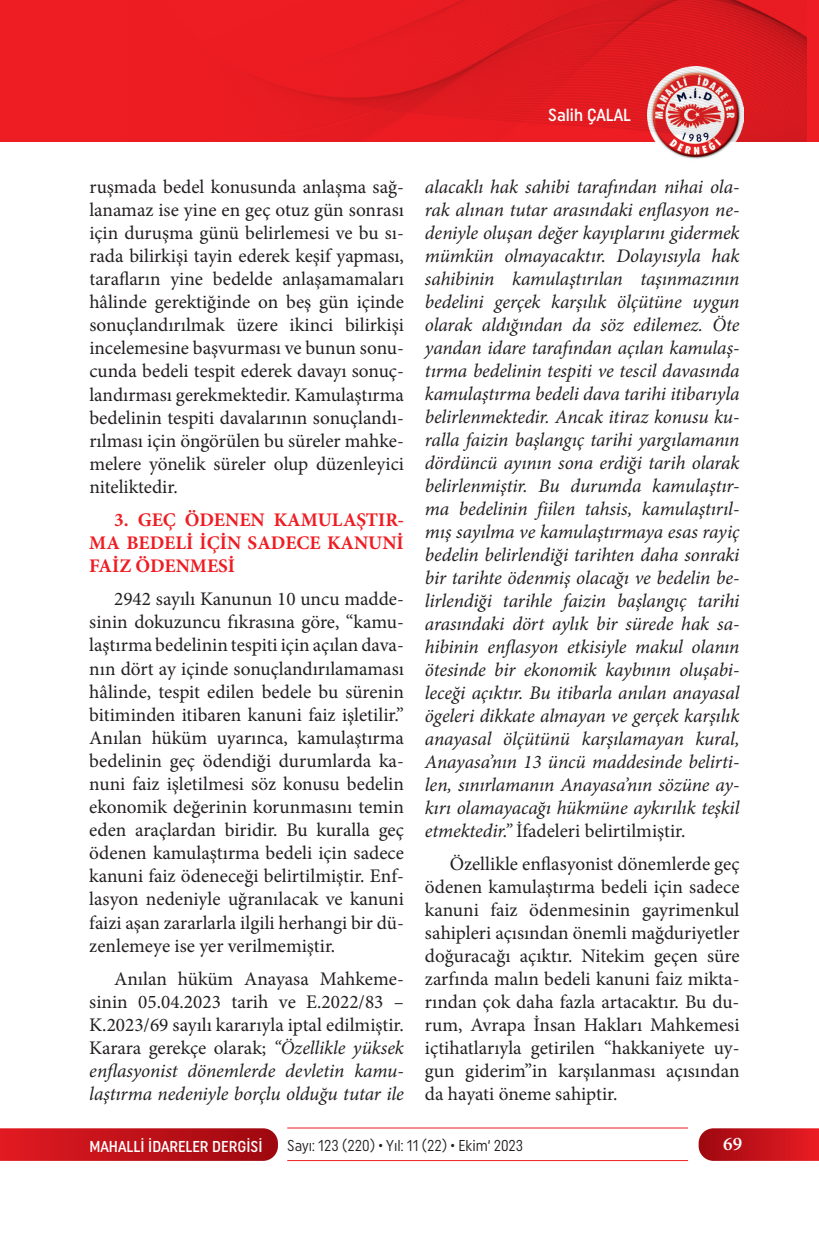
<style>
.page{position:relative;width:819px;height:1241px;background:#fff}
.page>*{position:absolute;margin:0;border:0;box-sizing:border-box;transform-origin:0 0}
.t1{font:19.25px/23.1px "Minion Pro";color:#231f20;text-align:justify}
.t2{font:italic 19.25px/22.9px "Minion Pro";letter-spacing:-.01em;color:#231f20;text-align:justify}
.t3{font:700 19.25px/23.1px "Minion Pro";color:#ee1d23;text-align:justify}
.t4{font:600 19.25px "Minion Pro";color:#fff}
.t5{font:500 17.5px "Uniform Condensed";color:#fff}
.t6{font:15.75px "Uniform Condensed";color:#231f20;scale:.95 1}
.t7{font:500 15.75px "Uniform Condensed";color:#fff}
.s1{font-style:italic}
.s2{font-style:normal}
</style>
<div class="page">
<svg style="left:0;top:1128px;width:278px;height:32px;background:#c1151c"></svg>
<svg style="left:698px;top:1128px;width:121px;height:32px;background:#c61a22"></svg>
<hr style="left:287px;top:1127px;width:401px;height:1px;background:#ee1d23">
<hr style="left:287px;top:1159px;width:401px;height:1px;background:#ee1d23">
<div style="left:0;top:0;width:819px;height:141px;background:#ee1d23"></div>
<img style="left:647px;top:141px;width:96px;height:18px">
<img style="left:256px;top:0;width:550px;height:141px">
<p class="t5" style="left:548px;top:105px;width:84px">Salih ÇALAL</p>
<p class="t1" style="left:89px;top:175px;width:316px">ruşmada bedel konusunda anlaşma sağ&shy;lanamaz ise yine en geç otuz gün sonrası için duruşma günü belirlemesi ve bu sı&shy;rada bilirkişi tayin ederek keşif yapması, tarafların yine bedelde anlaşamamaları hâlinde gerektiğinde on beş gün içinde sonuçlandırılmak üzere ikinci bilirkişi incelemesine başvurması ve bunun sonu&shy;cunda bedeli tespit ederek davayı sonuç&shy;landırması gerekmektedir. Kamulaştırma bedelinin tespiti davalarının sonuçlandı&shy;rılması için öngörülen bu süreler mahke&shy;melere yönelik süreler olup düzenleyici niteliktedir.</p>
<p class="t3" style="left:89px;top:508px;width:316px;text-indent:25px">3. GEÇ ÖDENEN KAMULAŞTIR-MA BEDELİ İÇİN SADECE KANUNİ FAİZ ÖDENMESİ</p>
<p class="t1" style="left:89px;top:587px;width:316px;text-indent:25px">2942 sayılı Kanunun 10 uncu madde&shy;sinin dokuzuncu fıkrasına göre, “kamu&shy;laştırma bedelinin tespiti için açılan dava&shy;nın dört ay içinde sonuçlandırılamaması hâlinde, tespit edilen bedele bu sürenin bitiminden itibaren kanuni faiz işletilir.” Anılan hüküm uyarınca, kamulaştırma bedelinin geç ödendiği durumlarda ka&shy;nuni faiz işletilmesi söz konusu bedelin ekonomik değerinin korunmasını temin eden araçlardan biridir. Bu kuralla geç ödenen kamulaştırma bedeli için sadece kanuni faiz ödeneceği belirtilmiştir. Enf&shy;lasyon nedeniyle uğranılacak ve kanuni faizi aşan zararlarla ilgili herhangi bir dü&shy;zenlemeye ise yer verilmemiştir.</p>
<p class="t1" style="left:89px;top:966px;width:316px;text-indent:25px">Anılan hüküm Anayasa Mahkeme&shy;sinin 05.04.2023 tarih ve E.2022/83 – K.2023/69 sayılı kararıyla iptal edilmiştir.<br>Karara gerekçe olarak; <span class="s1">“Özellikle yüksek enflasyonist dönemlerde devletin kamu&shy;laştırma nedeniyle borçlu olduğu tutar ile</span></p>
<p class="t2" style="left:425px;top:175px;width:316px">alacaklı hak sahibi tarafından nihai ola&shy;rak alınan tutar arasındaki enflasyon ne&shy;deniyle oluşan değer kayıplarını gidermek mümkün olmayacaktır. Dolayısıyla hak sahibinin kamulaştırılan taşınmazının bedelini gerçek karşılık ölçütüne uygun olarak aldığından da söz edilemez. Öte yandan idare tarafından açılan kamulaş&shy;tırma bedelinin tespiti ve tescil davasında kamulaştırma bedeli dava tarihi itibarıyla belirlenmektedir. Ancak itiraz konusu ku&shy;ralla faizin başlangıç tarihi yargılamanın dördüncü ayının sona erdiği tarih olarak belirlenmiştir. Bu durumda kamulaştır&shy;ma bedelinin fiilen tahsis, kamulaştırıl&shy;mış sayılma ve kamulaştırmaya esas rayiç bedelin belirlendiği tarihten daha sonraki bir tarihte ödenmiş olacağı ve bedelin be&shy;lirlendiği tarihle faizin başlangıç tarihi arasındaki dört aylık bir sürede hak sa&shy;hibinin enflasyon etkisiyle makul olanın ötesinde bir ekonomik kaybının oluşabi&shy;leceği açıktır. Bu itibarla anılan anayasal ögeleri dikkate almayan ve gerçek karşılık anayasal ölçütünü karşılamayan kural, Anayasa’nın 13 üncü maddesinde belirti&shy;len, sınırlamanın Anayasa’nın sözüne ay&shy;kırı olamayacağı hükmüne aykırılık teşkil etmektedir.” <span class="s2">İfadeleri belirtilmiştir.</span></p>
<p class="t1" style="left:425px;top:852px;width:316px;text-indent:25px">Özellikle enflasyonist dönemlerde geç ödenen kamulaştırma bedeli için sadece kanuni faiz ödenmesinin gayrimenkul sahipleri açısından önemli mağduriyetler doğuracağı açıktır. Nitekim geçen süre zarfında malın bedeli kanuni faiz mikta&shy;rından çok daha fazla artacaktır. Bu du&shy;rum, Avrapa İnsan Hakları Mahkemesi içtihatlarıyla getirilen “hakkaniyete uy&shy;gun giderim”in karşılanması açısından da hayati öneme sahiptir.</p>
<p class="t7" style="left:89px;top:1136px;width:175px">MAHALLİ İDARELER DERGİSİ</p>
<p class="t6" style="left:287px;top:1136px;width:250px">Sayı: 123 (220) • Yıl: 11 (22) • Ekim‘ 2023</p>
<p class="t4" style="left:723px;top:1130px;width:20px">69</p>
</div>
